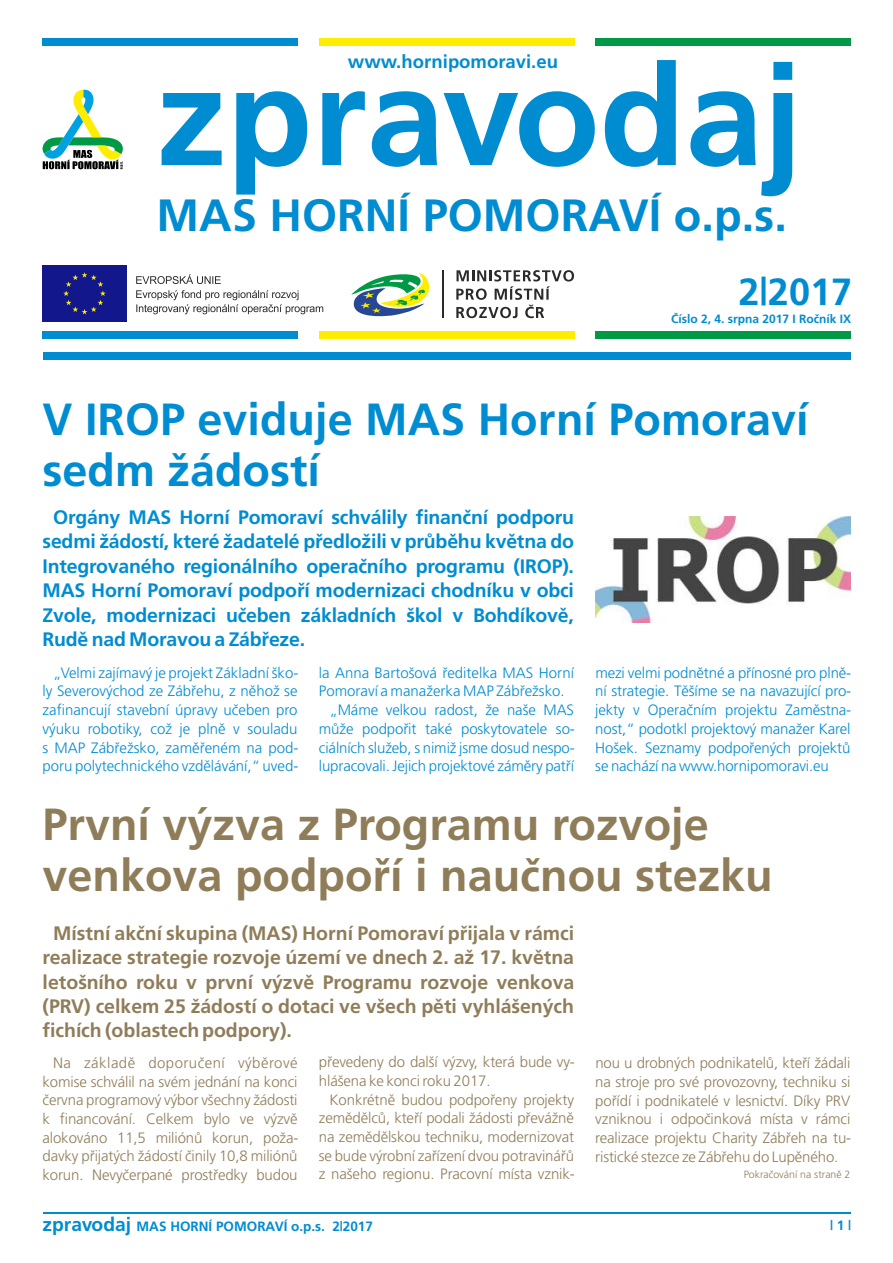
<style>
.page{position:relative;width:893px;height:1263px;background:#fff}
.page>*{position:absolute;margin:0;border:0;box-sizing:border-box;transform-origin:0 0}
.t1{font:700 140.1px "Frutiger CE";color:#008cd1}
.t2{font:700 45.15px "Frutiger CE";color:#008cd1}
.t3{font:700 45px/51.3px "Frutiger CE";color:#8f7d59}
.t4{font:700 45px/51.3px "Frutiger CE";color:#008cd1}
.t5{font:700 37.8px "Frutiger CE";color:#008cd1}
.t6{font:700 19.5px/24.5px "Frutiger CE";letter-spacing:-.01em;color:#008cd1;text-align:justify}
.t7{font:700 19.5px/24.5px "Frutiger CE";color:#8f7d59;text-align:justify}
.t8{font:700 19.2px "Frutiger CE";color:#008cd1}
.t9{font:700 18.45px "Frutiger CE";color:#008cd1}
.t10{font:300 15px/18.8px "Frutiger CE";letter-spacing:-.01em;color:#8f7d59;text-align:justify}
.t11{font:300 15px/18.8px "Frutiger CE";letter-spacing:-.01em;color:#008cd1;text-align:justify}
.t12{font:700 13.5px "Frutiger CE";color:#008cd1}
.t13{font:700 12px "Frutiger CE";color:#008cd1}
.t14{font:300 10.5px "Frutiger CE";color:#8f7d59}
</style>
<div class="page">
<svg style="left:42px;top:90px;width:81px;height:80px"></svg>
<div style="left:43px;top:332px;width:255px;height:7px;background:#008cd1"></div>
<hr style="left:43px;top:1212px;width:807px;height:1px;background:#008cd1">
<div style="left:319px;top:332px;width:255px;height:7px;background:#ffed00"></div>
<div style="left:595px;top:332px;width:255px;height:7px;background:#009945"></div>
<div style="left:43px;top:38px;width:255px;height:7px;background:#008cd1"></div>
<div style="left:319px;top:38px;width:255px;height:7px;background:#ffed00"></div>
<div style="left:595px;top:38px;width:255px;height:7px;background:#009945"></div>
<div style="left:43px;top:352px;width:807px;height:7px;background:#008cd1"></div>
<img style="left:595px;top:516px;width:255px;height:106px">
<div style="left:42px;top:265px;width:85px;height:57px;background:#12178c"></div>
<svg style="left:63px;top:272px;width:43px;height:42px"></svg>
<svg style="left:136px;top:274px;width:187px;height:40px"></svg>
<svg style="left:351px;top:272px;width:79px;height:45px"></svg>
<hr style="left:442px;top:270px;width:1px;height:48px;background:#2b2929">
<svg style="left:456px;top:270px;width:118px;height:48px"></svg>
<p class="t9" style="left:348px;top:53px;width:212px">www.hornipomoravi.eu</p>
<h1 class="t1" style="left:157px;top:56px;width:647px">zpravodaj</h1>
<h2 class="t2" style="left:157px;top:196px;width:632px">MAS HORNÍPOMORAVÍo.p.s.</h2>
<h3 class="t5" style="left:738px;top:276px;width:115px">2|2017</h3>
<p class="t13" style="left:671px;top:314px;width:182px">Číslo 2, 4. srpna 2017 I Ročník IX</p>
<h3 class="t4" style="left:43px;top:397px;width:778px">V IROP eviduje MAS HorníPomoraví sedm žádostí</h3>
<p class="t6" style="left:43px;top:506px;width:533px;text-indent:11px">Orgány MAS Horní Pomoraví schválily finanční podporu sedmi žádostí, které žadatelé předložili v průběhu května do Integrovaného regionálního operačního programu (IROP).<br>MAS HorníPomoravípodpořímodernizaci chodníku v obci Zvole, modernizaci učeben základních škol v Bohdíkově, Rudě nad Moravou a Zábřeze.</p>
<p class="t11" style="left:43px;top:664px;width:257px;text-indent:11px">„Velmi zajímavý je projekt Základníško&shy;ly Severovýchod ze Zábřehu, z něhož se zafinancují stavební úpravy učeben pro výuku robotiky, což je plně v souladu s MAP Zábřežsko, zaměřeném na pod&shy;poru polytechnického vzdělávání,“ uved-</p>
<p class="t11" style="left:319px;top:664px;width:261px">la Anna Bartošová ředitelka MAS Horní</p>
<p class="t11" style="left:319px;top:683px;width:247px">Pomoravía manažerka MAP Zábřežsko.</p>
<p class="t11" style="left:330px;top:701px;width:246px">„Máme velkou radost, že naše MAS</p>
<p class="t11" style="left:319px;top:720px;width:257px">může podpořit také poskytovatele so-</p>
<p class="t11" style="left:319px;top:739px;width:257px">ciálních služeb, s nimiž jsme dosud nespo-</p>
<p class="t11" style="left:319px;top:758px;width:261px">lupracovali. Jejich projektové záměry patří</p>
<p class="t11" style="left:595px;top:664px;width:257px">mezi velmi podnětné a přínosné pro plně&shy;nístrategie. Těšíme se na navazujícípro&shy;jekty v Operačním projektu Zaměstna&shy;nost,“ podotkl projektový manažer Karel Hošek. Seznamy podpořených projektů se nacházína www.hornipomoravi.eu</p>
<h3 class="t3" style="left:43px;top:802px;width:732px">Prvnívýzva z Programu rozvoje venkova podpoříi naučnou stezku</h3>
<p class="t7" style="left:43px;top:922px;width:533px;text-indent:11px">Místníakčnískupina (MAS) HorníPomoravípřijala v rámci realizace strategie rozvoje územíve dnech 2. až 17. května letošního roku v první výzvě Programu rozvoje venkova (PRV) celkem 25 žádostío dotaci ve všech pěti vyhlášených fichích (oblastech podpory).</p>
<p class="t10" style="left:42px;top:1054px;width:257px;text-indent:11px">Na základě doporučení výběrové komise schválil na svém jednánína konci června programový výbor všechny žádosti k financování. Celkem bylo ve výzvě alokováno 11,5 miliónů korun, poža&shy;davky přijatých žádostíčinily 10,8 miliónů korun. Nevyčerpané prostředky budou</p>
<p class="t10" style="left:319px;top:1054px;width:257px">převedeny do dalšívýzvy, která bude vy&shy;hlášena ke konci roku 2017.</p>
<p class="t10" style="left:595px;top:1054px;width:257px">nou u drobných podnikatelů, kteřížádali na stroje pro své provozovny, techniku si pořídíi podnikatelé v lesnictví. Díky PRV vzniknou i odpočinková místa v rámci realizace projektu Charity Zábřeh na tu&shy;ristické stezce ze Zábřehu do Lupěného.</p>
<p class="t10" style="left:319px;top:1091px;width:257px;text-indent:11px">Konkrétně budou podpořeny projekty zemědělců, kteřípodali žádosti převážně na zemědělskou techniku, modernizovat se bude výrobnízařízenídvou potravinářů z našeho regionu. Pracovnímísta vznik-</p>
<p class="t14" style="left:744px;top:1169px;width:108px">Pokračovánína straně 2</p>
<p class="t8" style="left:43px;top:1216px;width:90px">zpravodaj</p>
<p class="t12" style="left:137px;top:1220px;width:238px">MAS HORNÍPOMORAVÍo.p.s. 2|2017</p>
<p class="t12" style="left:830px;top:1220px;width:23px">| 1 |</p>
</div>
